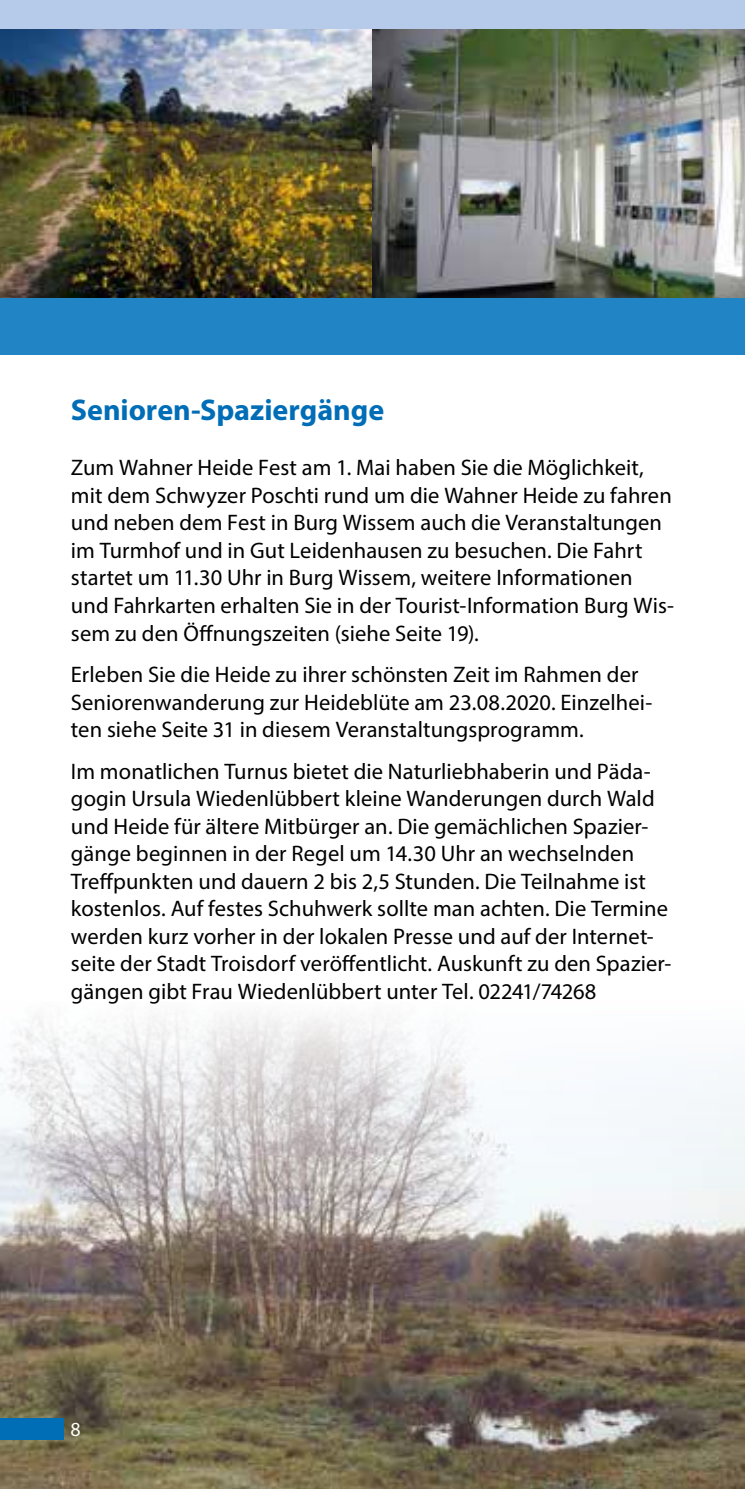
<style>
.page{position:relative;width:745px;height:1489px;background:#fff}
.page>*{position:absolute;margin:0;border:0;box-sizing:border-box;transform-origin:0 0}
.t1{font:700 30px "Myriad Pro";color:#006db7}
.t2{font:22.5px/27.5px "Myriad Pro";letter-spacing:.005em;color:#000}
.t3{font:20px "Myriad Pro";color:#fff}
</style>
<div class="page">
<img style="left:0;top:1013px;width:744px;height:475px">
<div style="left:0;top:1418px;width:64px;height:21px;background:#006db7"></div>
<img style="left:0;top:28px;width:372px;height:270px">
<img style="left:372px;top:28px;width:372px;height:270px">
<div style="left:0;top:298px;width:744px;height:56px;background:#2184c4"></div>
<div style="left:0;top:0;width:744px;height:28px;background:#b6cae9"></div>
<p class="t1" style="left:71px;top:390px;width:314px">Senioren-Spaziergänge</p>
<p class="t2" style="left:71px;top:454px;width:604px">Zum Wahner Heide Fest am 1. Mai haben Sie die Möglichkeit, mit dem Schwyzer Poschti rund um die Wahner Heide zu fahren und neben dem Fest in Burg Wissem auch die Veranstaltungen im Turmhof und in Gut Leidenhausen zu besuchen. Die Fahrt startet um 11.30 Uhr in Burg Wissem, weitere Informationen und Fahrkarten erhalten Sie in der Tourist-Information Burg Wis&shy;sem zu den Öfnungszeiten (siehe Seite 19).</p>
<p class="t2" style="left:71px;top:660px;width:582px">Erleben Sie die Heide zu ihrer schönsten Zeit im Rahmen der<br>Seniorenwanderung zur Heideblüte am 23.08.2020. Einzelhei&shy;ten siehe Seite 31 in diesem Veranstaltungsprogramm.</p>
<p class="t2" style="left:71px;top:757px;width:601px">Im monatlichen Turnus bietet die Naturliebhaberin und Päda&shy;gogin Ursula Wiedenlübbert kleine Wanderungen durch Wald und Heide für ältere Mitbürger an. Die gemächlichen Spazier&shy;gänge beginnen in der Regel um 14.30 Uhr an wechselnden Trefpunkten und dauern 2 bis 2,5 Stunden. Die Teilnahme ist kostenlos. Auf festes Schuhwerk sollte man achten. Die Termine werden kurz vorher in der lokalen Presse und auf der Internet&shy;seite der Stadt Troisdorf veröfentlicht. Auskunft zu den Spazier&shy;gängen gibt Frau Wiedenlübbert unter Tel. 02241/74268</p>
<p class="t3" style="left:70px;top:1416px;width:12px">8</p>
</div>
